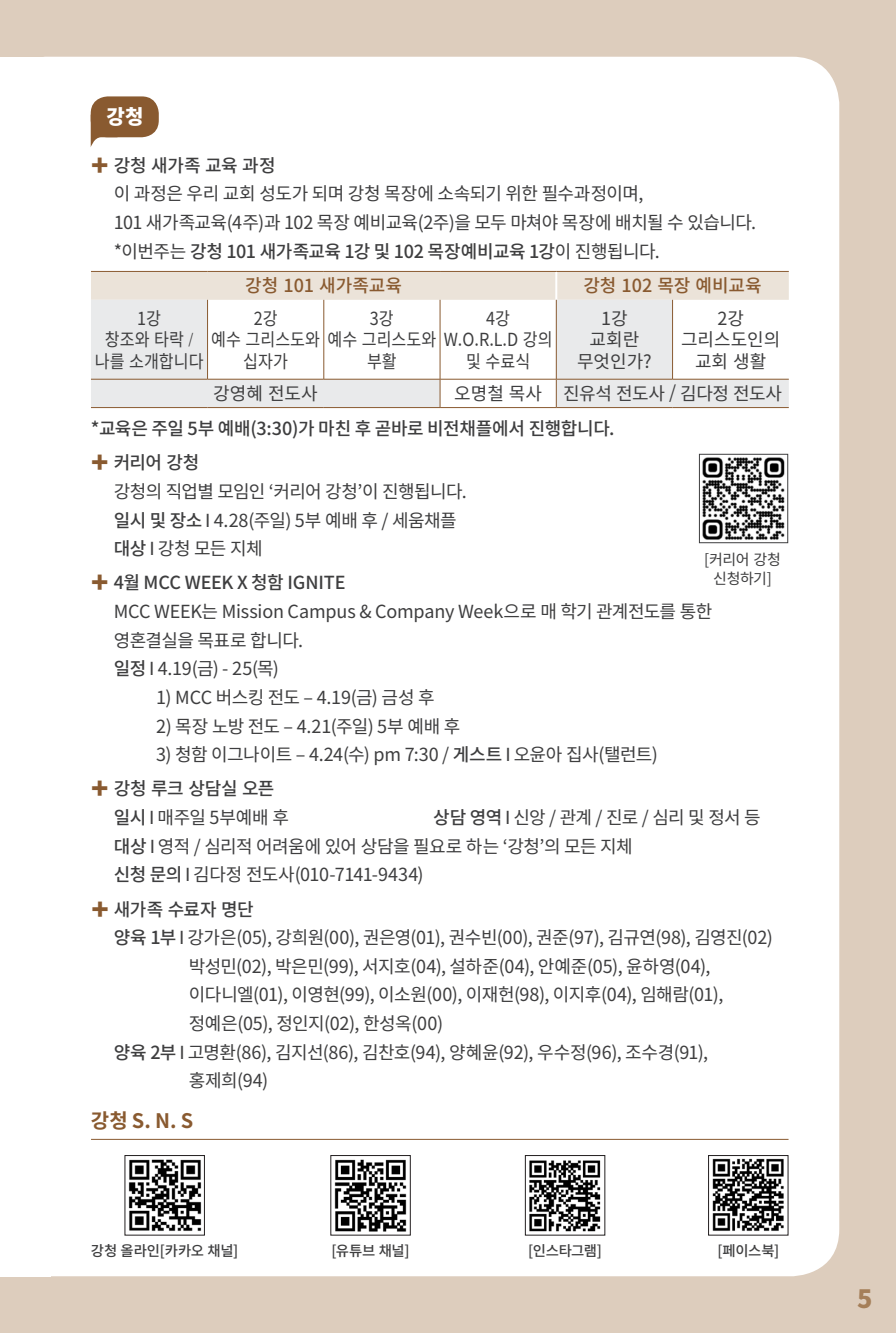
<style>
.page{position:relative;width:896px;height:1333px;background:#fff}
.page>*{position:absolute;margin:0;border:0;box-sizing:border-box;transform-origin:0 0}
.t1{font:900 25.2px "Noto Sans CJ Kkr";color:#a57f59}
.t2{font:700 20px "Noto Sans CJ Kkr";color:#895a30}
.t3{font:900 20px "Noto Sans CJ Kkr";color:#fff}
.t4{font:18px/28.6px "Noto Sans CJ Kkr";letter-spacing:-.02em;color:#3e3e3f}
.t5{font:500 18px/34.2px "Noto Sans CJ Kkr";letter-spacing:-.015em;color:#3e3e3f}
.t6{font:18px/21.6px "Noto Sans CJ Kkr";color:#3e3e3f;text-align:center;scale:.9 1}
.t7{font:18px/21.6px "Noto Sans CJ Kkr";color:#3e3e3f;text-align:center}
.t8{font:500 18px "Noto Sans CJ Kkr";color:#895a30}
.t9{font:18px "Noto Sans CJ Kkr";letter-spacing:-.02em;color:#3e3e3f;scale:.9 1}
.t10{font:15px/19px "Noto Sans CJ Kkr";letter-spacing:-.03em;color:#3e3e3f;text-align:center}
.t11{font:500 14.4px "Noto Sans CJ Kkr";letter-spacing:-.02em;color:#3e3e3f}
.s1{color:#895a30}
.s2{font-weight:500}
.s3{font-size:14px}
.s4{font-weight:400;color:#895a30}
</style>
<div class="page">
<div style="left:0;top:0;width:896px;height:1332px;background:#ddcdbd"></div>
<div style="left:0;top:57px;width:839px;height:1219px;background:#fff;border-radius:47px"></div>
<div style="left:0;top:57px;width:50px;height:1219px;background:#fff"></div>
<div style="left:91px;top:272px;width:698px;height:28px;background:#ebe3d9"></div>
<svg style="left:91px;top:300px;width:698px;height:107px"></svg>
<hr style="left:555px;top:272px;width:2px;height:28px;background:#fff">
<hr style="left:91px;top:271px;width:116px;height:1px;background:#895a30">
<hr style="left:207px;top:271px;width:117px;height:1px;background:#895a30">
<hr style="left:324px;top:271px;width:116px;height:1px;background:#895a30">
<hr style="left:440px;top:271px;width:116px;height:1px;background:#895a30">
<hr style="left:556px;top:271px;width:116px;height:1px;background:#895a30">
<hr style="left:672px;top:271px;width:117px;height:1px;background:#895a30">
<hr style="left:207px;top:300px;width:1px;height:79px;background:#895a30">
<hr style="left:323px;top:300px;width:1px;height:79px;background:#895a30">
<hr style="left:440px;top:300px;width:1px;height:79px;background:#895a30">
<hr style="left:556px;top:300px;width:1px;height:79px;background:#895a30">
<hr style="left:672px;top:300px;width:1px;height:79px;background:#895a30">
<hr style="left:91px;top:379px;width:116px;height:1px;background:#895a30">
<hr style="left:91px;top:407px;width:116px;height:1px;background:#895a30">
<hr style="left:207px;top:407px;width:117px;height:1px;background:#895a30">
<hr style="left:324px;top:407px;width:116px;height:1px;background:#895a30">
<hr style="left:207px;top:379px;width:117px;height:1px;background:#895a30">
<hr style="left:324px;top:379px;width:116px;height:1px;background:#895a30">
<svg style="left:440px;top:380px;width:1px;height:27px"></svg>
<hr style="left:440px;top:379px;width:116px;height:1px;background:#895a30">
<hr style="left:440px;top:407px;width:116px;height:1px;background:#895a30">
<svg style="left:556px;top:380px;width:1px;height:27px"></svg>
<hr style="left:556px;top:379px;width:116px;height:1px;background:#895a30">
<hr style="left:556px;top:407px;width:116px;height:1px;background:#895a30">
<hr style="left:672px;top:407px;width:117px;height:1px;background:#895a30">
<hr style="left:672px;top:379px;width:117px;height:1px;background:#895a30">
<img style="left:702px;top:457px;width:83px;height:83px">
<div style="left:699px;top:454px;width:89px;height:89px;border:1px solid #3e3e3f"></div>
<div style="left:91px;top:96px;width:68px;height:41px;background:#895a30;border-radius:17px"></div>
<svg style="left:91px;top:124px;width:27px;height:22px"></svg>
<img style="left:128px;top:1159px;width:74px;height:72px">
<div style="left:124px;top:1154px;width:81px;height:81px;border:1px solid #231f20"></div>
<img style="left:332px;top:1156px;width:77px;height:76px">
<div style="left:330px;top:1154px;width:81px;height:81px;border:1px solid #231f20"></div>
<img style="left:529px;top:1160px;width:72px;height:72px">
<div style="left:525px;top:1154px;width:80px;height:81px;border:1px solid #231f20"></div>
<img style="left:710px;top:1156px;width:76px;height:75px">
<div style="left:708px;top:1154px;width:80px;height:81px;border:1px solid #231f20"></div>
<hr style="left:91px;top:1138px;width:697px;height:1px;background:#895a30">
<p class="t3" style="left:106px;top:106px;width:39px">강청</p>
<p class="t4" style="left:114px;top:151px;width:644px;text-indent:-23px"><span class="s1">✚</span> <span class="s2">강청 새가족 교육 과정<br></span>이 과정은 우리 교회 성도가 되며 강청 목장에 소속되기 위한 필수과정이며,<br>101 새가족교육(4주)과 102 목장 예비교육(2주)을 모두 마쳐야 목장에 배치될 수 있습니다. *이번주는 <span class="s2">강청 101 새가족교육 1강 및 102 목장예비교육 1강</span>이 진행됩니다.</p>
<p class="t8" style="left:245px;top:276px;width:158px">강청 101 새가족교육</p>
<p class="t8" style="left:583px;top:276px;width:180px">강청 102 목장 예비교육</p>
<p class="t6" style="left:95px;top:308px;width:122px">1강<br>창조와 타락 <span class="s3">/ </span>나를 소개합니다</p>
<p class="t9" style="left:254px;top:308px;width:28px">2강</p>
<p class="t9" style="left:370px;top:308px;width:28px">3강</p>
<p class="t9" style="left:367px;top:351px;width:35px">부활</p>
<p class="t9" style="left:486px;top:308px;width:28px">4강</p>
<p class="t9" style="left:466px;top:351px;width:73px">및 수료식</p>
<p class="t7" style="left:577px;top:308px;width:76px">1강 교회란 무엇인가?</p>
<p class="t7" style="left:681px;top:308px;width:101px">2강 그리스도인의 교회 생활</p>
<p class="t6" style="left:211px;top:329px;width:381px">예수 그리스도와 예수 그리스도와 W.O.R.L.D 강의</p>
<p class="t9" style="left:243px;top:351px;width:51px">십자가</p>
<p class="t4" style="left:213px;top:380px;width:106px">강영혜 전도사</p>
<p class="t4" style="left:454px;top:380px;width:329px">오명철 목사 진유석 전도사 / 김다정 전도사</p>
<p class="t5" style="left:91px;top:411px;width:525px">*교육은 주일 5부 예배(3:30)가 마친 후 곧바로 비전채플에서 진행합니다. <span class="s4">✚</span> 커리어 강청</p>
<p class="t4" style="left:114px;top:477px;width:355px">강청의 직업별 모임인 ‘커리어 강청’이 진행됩니다. <span class="s2">일시 및 장소</span>Ⅰ4.28(주일) 5부 예배 후 / 세움채플 <span class="s2">대상</span>Ⅰ강청 모든 지체</p>
<p class="t4" style="left:114px;top:569px;width:600px;text-indent:-23px"><span class="s1">✚</span> <span class="s2">4월 MCC WEEK X 청함 IGNITE<br></span>MCC WEEK는 Mission Campus &amp; Company Week으로 매 학기 관계전도를 통한 영혼결실을 목표로 합니다.<br><span class="s2">일정</span>Ⅰ4.19(금) - 25(목)</p>
<p class="t4" style="left:156px;top:683px;width:280px">1) MCC 버스킹 전도 – 4.19(금) 금성 후</p>
<p class="t4" style="left:156px;top:712px;width:306px">2) 목장 노방 전도 – 4.21(주일) 5부 예배 후</p>
<p class="t4" style="left:91px;top:737px;width:568px;line-height:34.2px;text-indent:65px">3) 청함 이그나이트 – 4.24(수) pm 7:30 / <span class="s2">게스트</span>Ⅰ오윤아 집사(탤런트) <span class="s1">✚</span> <span class="s2">강청 루크 상담실 오픈</span></p>
<p class="t4" style="left:114px;top:803px;width:177px"><span class="s2">일시</span>Ⅰ매주일 5부예배 후</p>
<p class="t10" style="left:704px;top:550px;width:78px">[커리어 강청 신청하기]</p>
<p class="t4" style="left:114px;top:803px;width:648px;text-indent:319px"><span class="s2">상담 영역</span>Ⅰ신앙 / 관계 / 진로 / 심리 및 정서 등 <span class="s2">대상</span>Ⅰ영적 / 심리적 어려움에 있어 상담을 필요로 하는 ‘강청’의 모든 지체<br><span class="s2">신청 문의</span>Ⅰ김다정 전도사(010-7141-9434)</p>
<p class="t5" style="left:91px;top:892px;width:164px"><span class="s4">✚</span> 새가족 수료자 명단</p>
<p class="t4" style="left:114px;top:923px;width:661px"><span class="s2">양육 1부</span>Ⅰ강가은(05), 강희원(00), 권은영(01), 권수빈(00), 권준(97), 김규연(98), 김영진(02)</p>
<p class="t4" style="left:189px;top:952px;width:523px">박성민(02), 박은민(99), 서지호(04), 설하준(04), 안예준(05), 윤하영(04),</p>
<p class="t4" style="left:189px;top:980px;width:536px">이다니엘(01), 이영현(99), 이소원(00), 이재헌(98), 이지후(04), 임해람(01),</p>
<p class="t4" style="left:189px;top:1009px;width:256px">정예은(05), 정인지(02), 한성옥(00)</p>
<p class="t4" style="left:114px;top:1038px;width:596px"><span class="s2">양육 2부</span>Ⅰ고명환(86), 김지선(86), 김찬호(94), 양혜윤(92), 우수정(96), 조수경(91),</p>
<p class="t4" style="left:189px;top:1066px;width:81px">홍제희(94)</p>
<p class="t2" style="left:91px;top:1109px;width:104px">강청 S. N. S</p>
<p class="t11" style="left:91px;top:1242px;width:149px">강청 올라인[카카오 채널]</p>
<p class="t11" style="left:331px;top:1242px;width:80px">[유튜브 채널]</p>
<p class="t11" style="left:528px;top:1242px;width:75px">[인스타그램]</p>
<p class="t11" style="left:717px;top:1242px;width:63px">[페이스북]</p>
<h1 class="t1" style="left:857px;top:1284px;width:17px">5</h1>
</div>
